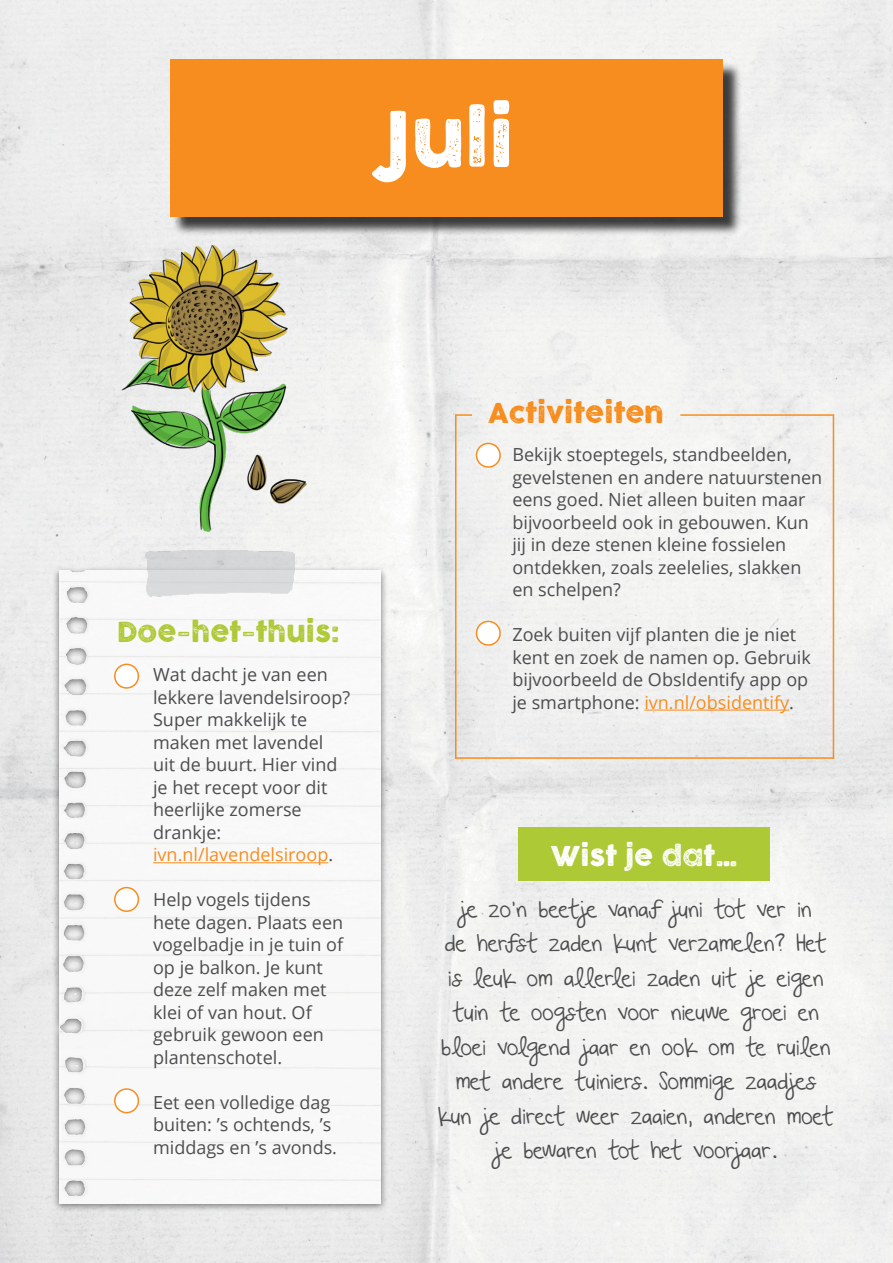
<style>
.page{position:relative;width:893px;height:1263px;background:#fff}
.page>*{position:absolute;margin:0;border:0;box-sizing:border-box;transform-origin:0 0}
.t1{font:75px "COCOGOOSELETTERPRESS";color:#fff}
.t2{font:27px "COCOGOOSELETTERPRESS";color:#aec936}
.t3{font:27px "COCOGOOSELETTERPRESS";color:#f78d1e}
.t4{font:27px "COCOGOOSELETTERPRESS";color:#fff}
.t5{font:22.5px/34.5px "Beautiful Every Time";color:#4d4d4f;text-align:center}
.t6{font:18px/22.5px "Open Sans";color:#4d4d4f}
.s1{color:#f78d1e}
</style>
<div class="page">
<img style="left:0;top:0;width:893px;height:1263px">
<div style="left:518px;top:827px;width:252px;height:53px;background:#aec936"></div>
<div style="left:53px;top:566px;width:335px;height:647px;background:#000;opacity:.51"></div>
<img style="left:60px;top:571px;width:321px;height:632px">
<hr style="left:455px;top:415px;width:1px;height:344px;background:#f78d1e">
<hr style="left:833px;top:415px;width:1px;height:344px;background:#f78d1e">
<hr style="left:680px;top:414px;width:154px;height:2px;background:#f78d1e">
<svg style="left:455px;top:414px;width:17px;height:2px"></svg>
<hr style="left:455px;top:757px;width:379px;height:2px;background:#f78d1e">
<div style="left:172px;top:62px;width:569px;height:174px;background:#000;opacity:.75"></div>
<div style="left:170px;top:60px;width:553px;height:157px;background:#f78d1e"></div>
<img style="left:114px;top:234px;width:203px;height:309px">
<img style="left:121px;top:534px;width:206px;height:74px">
<hr style="left:644px;top:710px;width:145px;height:1px;background:#f78d1e">
<div style="left:115px;top:664px;width:23px;height:24px;background:#fff;border-radius:50%"></div>
<div style="left:114px;top:664px;width:25px;height:25px;border:2px solid #f78d1e;border-radius:50%"></div>
<div style="left:115px;top:888px;width:23px;height:23px;background:#fff;border-radius:50%"></div>
<div style="left:114px;top:887px;width:25px;height:25px;border:2px solid #f78d1e;border-radius:50%"></div>
<div style="left:476px;top:443px;width:24px;height:24px;background:#fff;border-radius:50%"></div>
<div style="left:476px;top:443px;width:25px;height:25px;border:2px solid #f78d1e;border-radius:50%"></div>
<div style="left:476px;top:621px;width:24px;height:24px;background:#fff;border-radius:50%"></div>
<div style="left:476px;top:621px;width:25px;height:25px;border:2px solid #f78d1e;border-radius:50%"></div>
<hr style="left:153px;top:862px;width:175px;height:1px;background:#f78d1e">
<div style="left:115px;top:1089px;width:23px;height:23px;background:#fff;border-radius:50%"></div>
<div style="left:114px;top:1088px;width:25px;height:25px;border:2px solid #f78d1e;border-radius:50%"></div>
<h1 class="t1" style="left:377px;top:97px;width:139px">Juli</h1>
<h2 class="t2" style="left:117px;top:616px;width:224px">Doe-het-thuis:</h2>
<p class="t6" style="left:153px;top:663px;width:199px">Wat dacht je van een lekkere lavendelsiroop?<br>Super makkelijk te maken met lavendel<br>uit de buurt. Hier vind je het recept voor dit heerlijke zomerse drankje: <span class="s1">ivn.nl/lavendelsiroop</span>.</p>
<p class="t6" style="left:153px;top:888px;width:192px">Help vogels tijdens hete dagen. Plaats een vogelbadje in je tuin of op je balkon. Je kunt deze zelf maken met klei of van hout. Of gebruik gewoon een plantenschotel.</p>
<p class="t6" style="left:153px;top:1091px;width:186px">Eet een volledige dag buiten: ’s ochtends, ’s middags en ’s avonds.</p>
<h2 class="t3" style="left:488px;top:398px;width:177px">Activiteiten</h2>
<p class="t6" style="left:512px;top:443px;width:311px">Bekijk stoeptegels, standbeelden, gevelstenen en andere natuurstenen eens goed. Niet alleen buiten maar bijvoorbeeld ook in gebouwen. Kun jij in deze stenen kleine fossielen ontdekken, zoals zeelelies, slakken en schelpen?</p>
<p class="t6" style="left:512px;top:623px;width:300px">Zoek buiten vijf planten die je niet kent en zoek de namen op. Gebruik bijvoorbeeld de ObsIdentify app op je smartphone: <span class="s1">ivn.nl/obsidentify</span>.</p>
<h2 class="t4" style="left:551px;top:840px;width:187px">Wist je dat…</h2>
<p class="t5" style="left:438px;top:892px;width:397px">je zo’n beetje vanaf juni tot ver in<br>de herfst zaden kunt verzamelen? Het is leuk om allerlei zaden uit je eigen tuin te oogsten voor nieuwe groei en bloei volgend jaar en ook om te ruilen met andere tuiniers. Sommige zaadjes kun je direct weer zaaien, anderen moet je bewaren tot het voorjaar.</p>
</div>
